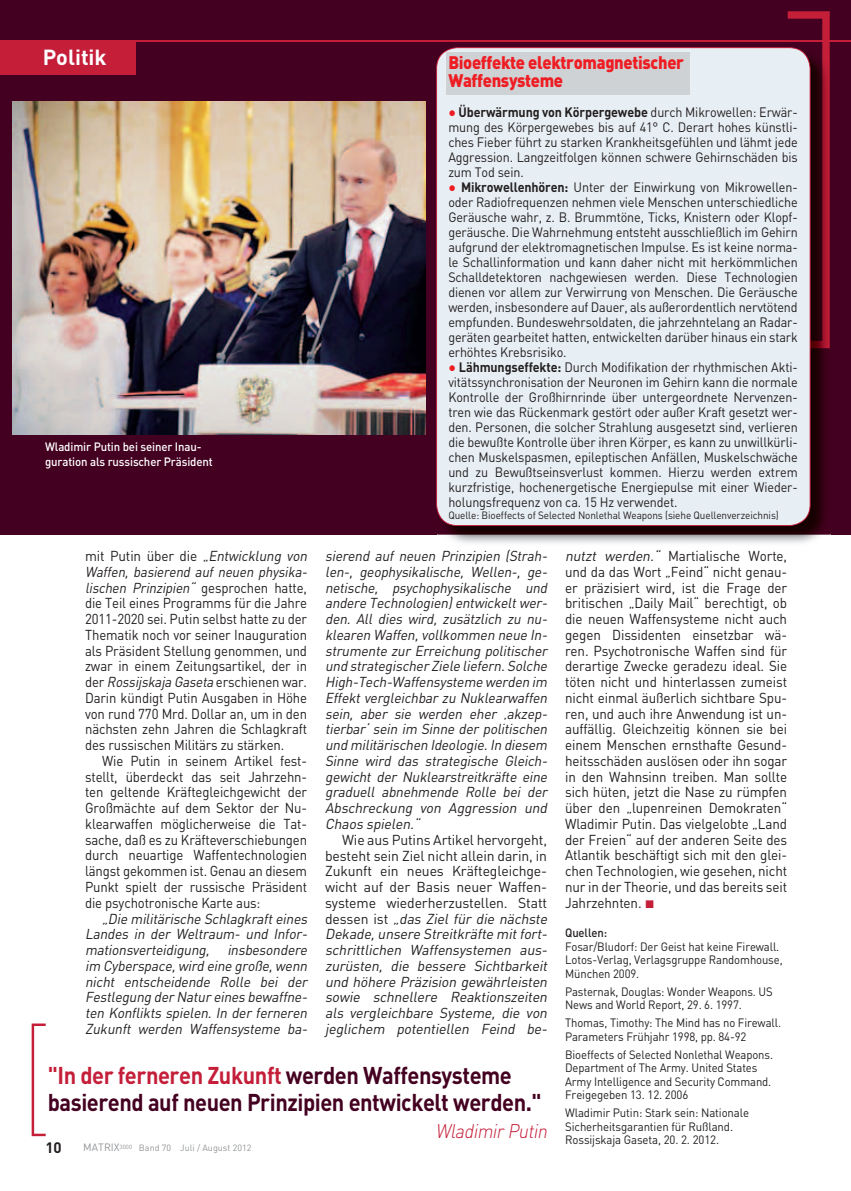
<style>
.page{position:relative;width:851px;height:1191px;background:#fff}
.page>*{position:absolute;margin:0;border:0;box-sizing:border-box;transform-origin:0 0}
.t1{font:200 371.4px "Helvetica Neue";color:#c41e39}
.t2{font:200 124.2px "Helvetica Neue";color:#c41e39}
.t3{font:700 24px/27px "DIN";letter-spacing:-.02em;color:#440020;scale:.91 1}
.t4{font:700 21.6px "DIN";color:#fff}
.t5{font:italic 300 19.5px "DIN";color:#c41e39;scale:.91 1}
.t6{font:900 18px/18px "DIN";letter-spacing:-.02em;color:#ee1d23;scale:.92 1}
.t7{font:700 15px "DIN";color:#231f20}
.t8{font:italic 14.25px/15.8px "DIN";color:#231f20;text-align:justify;scale:.95 1}
.t9{font:14.25px/15.8px "DIN";letter-spacing:-.01em;color:#231f20;text-align:justify;scale:.94 1}
.t10{font:14.25px/15.8px "DIN";letter-spacing:-.01em;color:#231f20;scale:.95 1}
.t11{font:italic 14.25px/15.8px "DIN";color:#231f20}
.t12{font:14.25px/15.8px "DIN";letter-spacing:-.01em;color:#231f20;text-align:justify;scale:.92 1}
.t13{font:13.5px/15px "DIN";letter-spacing:-.01em;color:#231f20;text-align:justify;scale:.93 1}
.t14{font:12px/13.5px "DIN";letter-spacing:-.01em;color:#231f20;scale:.94 1}
.t15{font:12px/13.5px "DIN";letter-spacing:-.01em;color:#231f20;scale:.95 1}
.t16{font:500 12px/14.2px "DIN";letter-spacing:-.01em;color:#fff;scale:.95 1}
.t17{font:500 12px "DIN";letter-spacing:-.01em;color:#231f20;scale:.94 1}
.t18{font:10.5px "DIN";letter-spacing:-.01em;color:#231f20;scale:.95 1}
.t19{font:9px "DIN";color:#939598}
.s1{font-family:"Arial";color:#ee1d23}
.s2{font-weight:700}
.s3{font-style:normal}
.s4{font-style:italic}
.s5{color:#c41e39}
.s6{font-size:10.5px}
.s7{font-family:"Arial";font-size:16.5px;color:#c41e39}
</style>
<div class="page">
<div style="left:0;top:0;width:850px;height:534px;background:#440020"></div>
<img style="left:437px;top:48px;width:393px;height:495px">
<img style="left:810px;top:48px;width:19px;height:300px">
<div style="left:436px;top:47px;width:374px;height:479px;background:#e8eff4"></div>
<div style="left:446px;top:52px;width:243px;height:43px;background:#cfd2d5"></div>
<img style="left:12px;top:101px;width:413px;height:334px">
<div style="left:0;top:40px;width:136px;height:34px;background:#c41e39"></div>
<hr style="left:0;top:40px;width:850px;height:2px;background:#c41e39">
<h3 class="t4" style="left:43px;top:43px;width:65px">Politik</h3>
<p class="t16" style="left:45px;top:439px;width:178px">Wladimir Putin bei seiner Inau&shy;guration als russischer Präsident</p>
<h1 class="t1" style="left:782px;top:-63px;width:84px">]</h1>
<h3 class="t6" style="left:448px;top:53px;width:258px">Bioeffekte elektromagnetischer<br>Waffensysteme</h3>
<p class="t13" style="left:448px;top:105px;width:377px"><span class="s1">●</span> <span class="s2">Überwärmung von Körpergewebe</span> durch Mikrowellen: Erwär&shy;mung des Körpergewebes bis auf 41° C. Derart hohes künstli&shy;ches Fieber führt zu starken Krankheitsgefühlen und lähmt jede Aggression. Langzeitfolgen können schwere Gehirnschäden bis zum Tod sein.</p>
<p class="t13" style="left:448px;top:180px;width:377px"><span class="s1">●</span> <span class="s2">Mikrowellenhören:</span> Unter der Einwirkung von Mikrowellen&shy;oder Radiofrequenzen nehmen viele Menschen unterschiedliche Geräusche wahr, z. B. Brummtöne, Ticks, Knistern oder Klopf&shy;geräusche. Die Wahrnehmung entsteht ausschließlich im Gehirn aufgrund der elektromagnetischen Impulse. Es ist keine norma&shy;le Schallinformation und kann daher nicht mit herkömmlichen Schalldetektoren nachgewiesen werden. Diese Technologien dienen vor allem zur Verwirrung von Menschen. Die Geräusche werden, insbesondere auf Dauer, als außerordentlich nervtötend empfunden. Bundeswehrsoldaten, die jahrzehntelang an Radar&shy;geräten gearbeitet hatten, entwickelten darüber hinaus ein stark erhöhtes Krebsrisiko.</p>
<p class="t13" style="left:448px;top:360px;width:377px"><span class="s1">●</span> <span class="s2">Lähmungseffekte:</span> Durch Modifikation der rhythmischen Akti&shy;vitätssynchronisation der Neuronen im Gehirn kann die normale Kontrolle der Großhirnrinde über untergeordnete Nervenzen&shy;tren wie das Rückenmark gestört oder außer Kraft gesetzt wer&shy;den. Personen, die solcher Strahlung ausgesetzt sind, verlieren die bewußte Kontrolle über ihren Körper, es kann zu unwillkürli&shy;chen Muskelspasmen, epileptischen Anfällen, Muskelschwäche und zu Bewußtseinsverlust kommen. Hierzu werden extrem kurzfristige, hochenergetische Energiepulse mit einer Wieder&shy;holungsfrequenz von ca. 15 Hz verwendet.</p>
<p class="t18" style="left:448px;top:509px;width:349px">Quelle: Bioeffects of Selected Nonlethal Weapons (siehe Quellenverzeichnis)</p>
<p class="t8" style="left:325px;top:548px;width:238px">sierend auf neuen Prinzipien (Strah&shy;len-, geophysikalische, Wellen-, ge&shy;netische, psychophysikalische und andere Technologien)entwickeltwer&shy;den. All dies wird, zusätzlich zu nu&shy;klearen Waffen,vollkommen neue In&shy;strumente zur Erreichung politischer und strategischerZiele liefern.Solche High-Tech-Waffensysteme werden im Effekt vergleichbar zu Nuklearwaffen sein, aber sie werden eher ‚akzep&shy;tierbar‘ sein im Sinne der politischen und militärischen Ideologie.In diesem Sinne wird das strategische Gleich&shy;gewicht der Nuklearstreitkräfte eine graduell abnehmende Rolle bei der Abschreckung von Aggression und Chaos spielen.“</p>
<p class="t11" style="left:325px;top:831px;width:226px;text-indent:17px"><span class="s3">Wie aus Putins Artikel hervorgeht, besteht sein Ziel nicht allein darin, in Zukunft ein neues Kräftegleichge&shy;wicht auf der Basis neuer Waffen&shy;systeme wiederherzustellen. Statt d e s s e n i s t</span> „das Ziel für die nächste Dekade,unsere Streitkräfte mitfort&shy;schrittlichen Waffensystemen aus&shy;zurüsten, die bessere Sichtbarkeit und höhere Präzision gewährleisten sowie schnellere Reaktionszeiten als vergleichbare Systeme, die von jeglichem potentiellen Feind be-</p>
<p class="t10" style="left:85px;top:548px;width:238px">m it Put i n ü be r d i e <span class="s4">„Entwicklung von Waffen, basierend auf neuen physika&shy;lischen Prinzipien“</span> g e s p ro c h e n h a t t e , die Teil eines Programms für die Jahre 2011-2020 sei. Putin selbst hatte zu der Thematik noch vor seiner Inauguration als Präsident Stellung genommen, und zwar in einem Zeitungsartikel, der in der <span class="s4">Rossijskaja Gaseta</span> erschienen war.<br>Darin kündigt Putin Ausgaben in Höhe von rund 770 Mrd. Dollar an, um in den nächsten zehn Jahren die Schlagkraft des russischen Militärs zu stärken.</p>
<p class="t12" style="left:85px;top:752px;width:243px;text-indent:17px">Wie Putin in seinem Artikel fest&shy;stellt, überdeckt das seit Jahrzehn&shy;ten geltende Kräftegleichgewicht der Großmächte auf dem Sektor der Nu&shy;klearwaffen möglicherweise die Tat&shy;sache, daß es zu Kräfteverschiebungen durch neuartige Waffentechnologien längst gekommen ist. Genau an diesem Punkt spielt der russische Präsident die psychotronische Karte aus:</p>
<p class="t8" style="left:85px;top:910px;width:238px;text-indent:17px">„Die militärische Schlagkrafteines Landes in der Weltraum- und Infor&shy;mationsverteidigung, insbesondere im Cyberspace,wird eine große,wenn nicht entscheidende Rolle bei der Festlegung derNatureines bewaffne&shy;ten Konflikts spielen. In der ferneren Zukunft werden Waffensysteme ba-</p>
<h2 class="t2" style="left:20px;top:998px;width:29px">[</h2>
<h3 class="t3" style="left:48px;top:1060px;width:544px"><span class="s5">"In der ferneren Zukunft</span> werden Waffensysteme basierend auf neuen Prinzipien entwickelt werden."</h3>
<h3 class="t5" style="left:435px;top:1118px;width:129px">WladimirPutin</h3>
<p class="t7" style="left:45px;top:1137px;width:18px">10</p>
<p class="t19" style="left:83px;top:1142px;width:170px"><span class="s6">MATRIX</span><sup>3000</sup> Band 70 Juli / August 2012</p>
<p class="t9" style="left:565px;top:548px;width:238px"><span class="s4">nutzt werden.“</span> Martialische Worte, und da das Wort „Feind“ nicht genau&shy;er präzisiert wird, ist die Frage der britischen „Daily Mail“ berechtigt, ob die neuen Waffensysteme nicht auch gegen Dissidenten einsetzbar wä&shy;ren. Psychotronische Waffen sind für derartige Zwecke geradezu ideal. Sie töten nicht und hinterlassen zumeist nicht einmal äußerlich sichtbare Spu&shy;ren, und auch ihre Anwendung ist un&shy;auffällig. Gleichzeitig können sie bei einem Menschen ernsthafte Gesund&shy;heitsschäden auslösen oder ihn sogar in den Wahnsinn treiben. Man sollte sich hüten, jetzt die Nase zu rümpfen über den „lupenreinen Demokraten“ Wladimir Putin. Das vielgelobte „Land der Freien“ auf der anderen Seite des Atlantik beschäftigt sich mit den glei&shy;chen Technologien, wie gesehen, nicht nur in der Theorie, und das bereits seit Jahrzehnten. <span class="s7">■</span></p>
<p class="t17" style="left:565px;top:925px;width:46px">Quellen:</p>
<p class="t14" style="left:565px;top:939px;width:233px">Fosar/Bludorf: Der Geist hat keine Firewall.<br>Lotos-Verlag, Verlagsgruppe Randomhouse,<br>München 2009.</p>
<p class="t14" style="left:565px;top:984px;width:222px">Pasternak, Douglas: Wonder Weapons. US<br>News and World Report, 29. 6. 1997.</p>
<p class="t14" style="left:565px;top:1015px;width:231px">Thomas, Timothy: The Mind has no Firewall.<br>Parameters Frühjahr 1998, pp. 84-92</p>
<p class="t14" style="left:565px;top:1047px;width:223px">Bioeffects of Selected Nonlethal Weapons.<br>Department of The Army. United States Army Intelligence and Security Command.<br>Freigegeben 13. 12. 2006</p>
<p class="t15" style="left:565px;top:1105px;width:195px">Wladimir Putin: Stark sein: Nationale<br>Sicherheitsgarantien für Rußland.<br>Rossijskaja Gaseta, 20. 2. 2012.</p>
</div>
